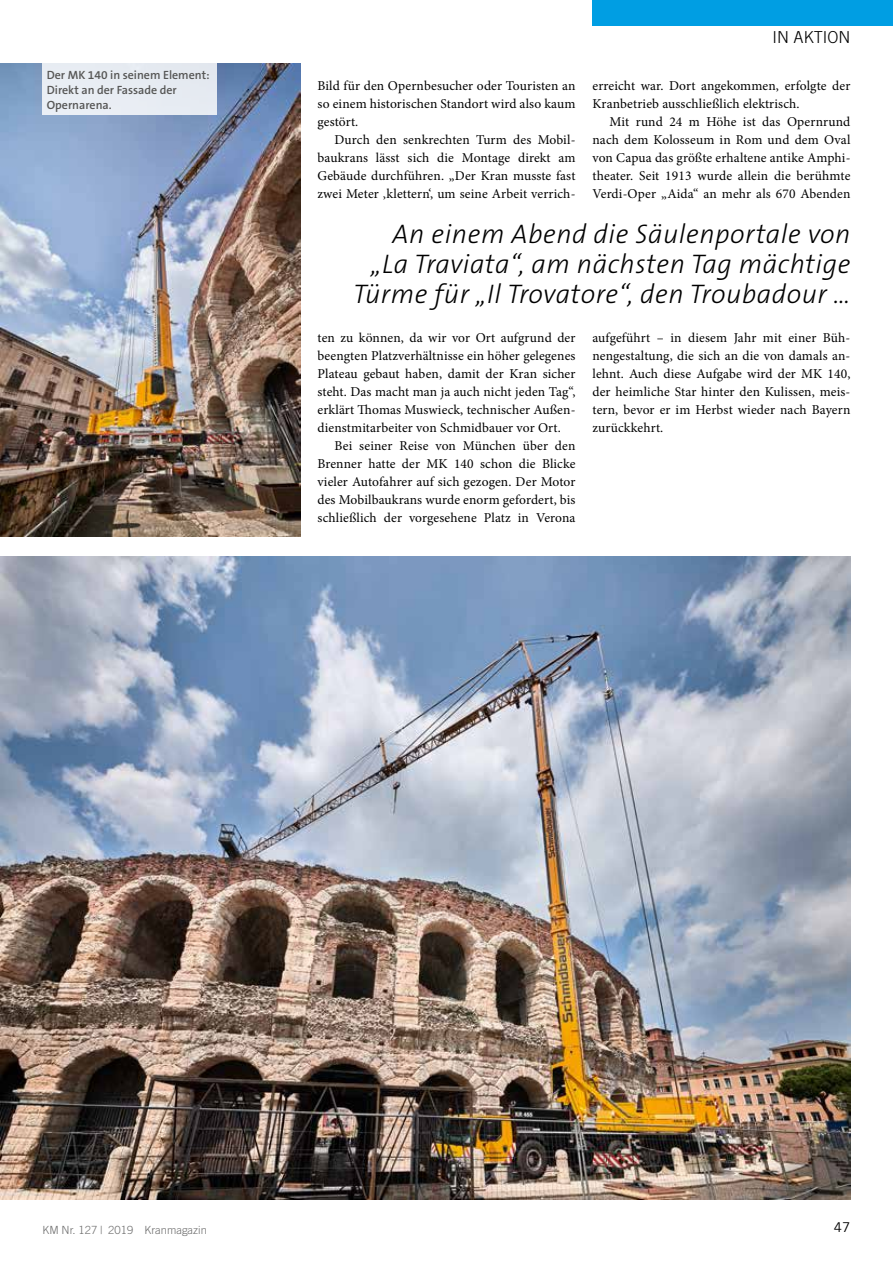
<style>
.page{position:relative;width:893px;height:1263px;background:#fff}
.page>*{position:absolute;margin:0;border:0;box-sizing:border-box;transform-origin:0 0}
.t1{font:italic 300 27px/30px "The Sans B3";letter-spacing:.02em;color:#000;text-align:right}
.t2{font:300 16.5px "Trade Gothic";color:#000}
.t3{font:13.5px/18px "Minion Pro";letter-spacing:.01em;color:#000;text-align:justify}
.t4{font:13.5px "Trade Gothic";color:#000}
.t5{font:600 12px/15px "The Sans B6";color:#565655}
.t6{font:300 11.25px "Trade Gothic";color:#6e6e6e}
</style>
<div class="page">
<div style="left:592px;top:0;width:301px;height:26px;background:#009ee3"></div>
<img style="left:1px;top:64px;width:299px;height:473px">
<img style="left:0;top:556px;width:850px;height:643px">
<div style="left:43px;top:64px;width:174px;height:51px;background:#e7ecf3"></div>
<p class="t5" style="left:47px;top:68px;width:164px">Der MK 140 in seinem Element:<br>Direkt an der Fassade der<br>Opernarena.</p>
<p class="t3" style="left:317px;top:77px;width:259px">Bild für den Opernbesucher oder Touristen an so einem historischen Standort wird also kaum gestört.</p>
<p class="t3" style="left:317px;top:131px;width:259px;text-indent:17px">Durch den senkrechten Turm des Mobil&shy;baukrans lässt sich die Montage direkt am Gebäude durchführen. „Der Kran musste fast zwei Meter ‚klettern‘, um seine Arbeit verrich-</p>
<p class="t2" style="left:772px;top:27px;width:79px">IN AKTION</p>
<p class="t3" style="left:592px;top:77px;width:259px">erreicht war. Dort angekommen, erfolgte der<br>Kranbetrieb ausschließlich elektrisch.</p>
<p class="t3" style="left:592px;top:113px;width:259px;text-indent:17px">Mit rund 24 m Höhe ist das Opernrund nach dem Kolosseum in Rom und dem Oval von Capua das größte erhaltene antike Amphi&shy;theater. Seit 1913 wurde allein die berühmte Verdi-Oper „Aida“ an mehr als 670 Abenden</p>
<h1 class="t1" style="left:353px;top:220px;width:499px">An einem Abend die Säulenportale von „La Traviata“, am nächsten Tag mächtige<br>Türme für „Il Trovatore“, den Troubadour …</h1>
<p class="t3" style="left:317px;top:329px;width:259px">ten zu können, da wir vor Ort aufgrund der beengten Platzverhältnisse ein höher gelegenes Plateau gebaut haben, damit der Kran sicher steht. Das macht man ja auch nicht jeden Tag“, erklärt Thomas Muswieck, technischer Außen&shy;dienstmitarbeiter von Schmidbauer vor Ort.</p>
<p class="t3" style="left:317px;top:437px;width:259px;text-indent:17px">Bei seiner Reise von München über den Brenner hatte der MK 140 schon die Blicke vieler Autofahrer auf sich gezogen. Der Motor des Mobilbaukrans wurde enorm gefordert, bis schließlich der vorgesehene Platz in Verona</p>
<p class="t3" style="left:592px;top:329px;width:259px">aufgeführt – in diesem Jahr mit einer Büh&shy;nengestaltung, die sich an die von damals an&shy;lehnt. Auch diese Aufgabe wird der MK 140, der heimliche Star hinter den Kulissen, meis&shy;tern, bevor er im Herbst wieder nach Bayern zurückkehrt.</p>
<p class="t6" style="left:43px;top:1223px;width:166px">KM Nr. 127 | 2019 Kranmagazin</p>
<p class="t4" style="left:834px;top:1219px;width:18px">47</p>
</div>
